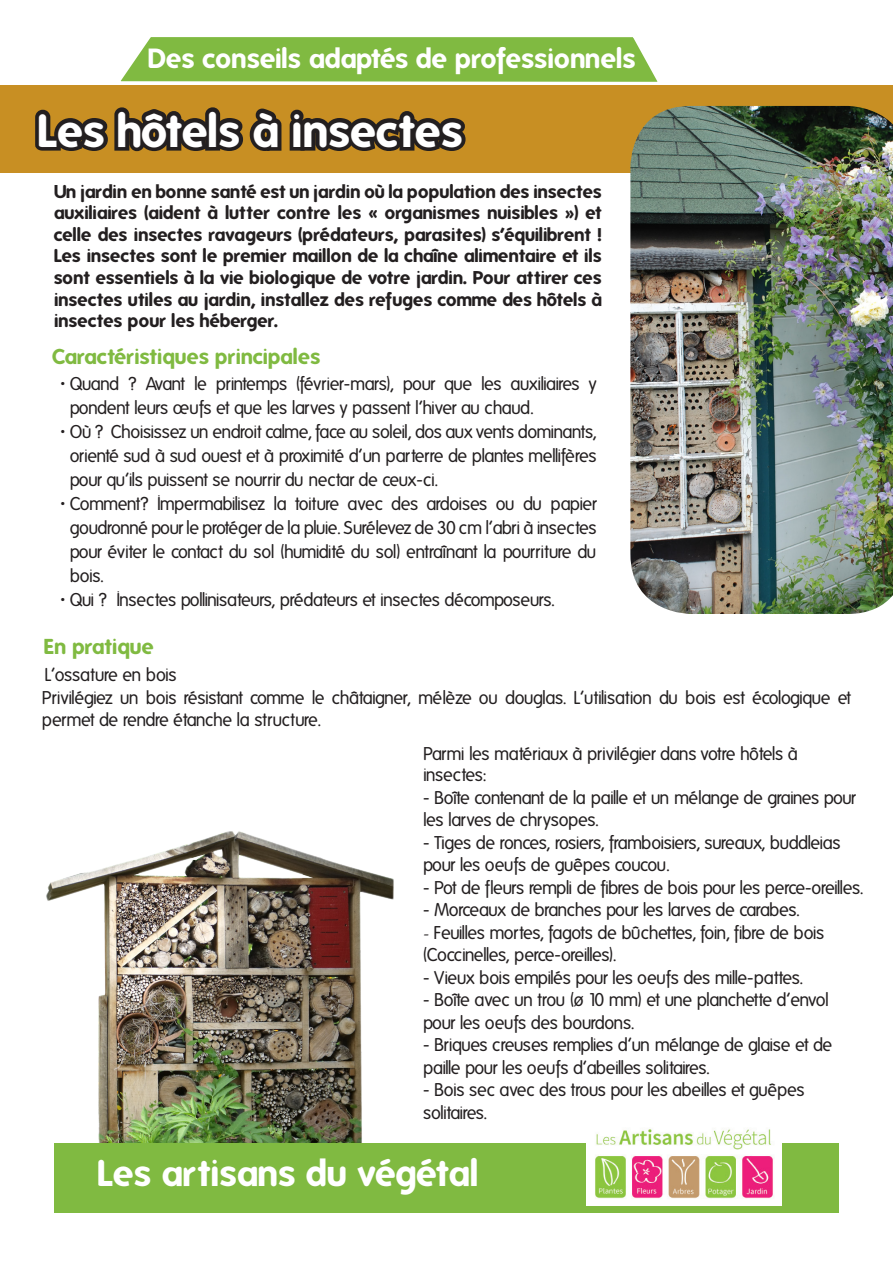
<style>
.page{position:relative;width:893px;height:1263px;background:#fff}
.page>*{position:absolute;margin:0;border:0;box-sizing:border-box;transform-origin:0 0}
.t1{font:700 45px "Folks";color:#fff}
.t2{font:700 36px "Folks";color:#fff}
.t3{font:700 27px "Folks";color:#fff}
.t4{font:700 21px "Folks";color:#80ba41}
.t5{font:18px/22.5px "Folks";letter-spacing:-.035em;color:#231f20}
.t6{font:700 18px/21.6px "Folks";color:#231f20;text-align:justify}
.s1{font-family:"Minion Pro"}
</style>
<div class="page">
<img style="left:46px;top:831px;width:348px;height:312px">
<div style="left:0;top:85px;width:893px;height:87px;background:#c88f23"></div>
<svg style="left:35px;top:107px;width:431px;height:45px"></svg>
<div style="left:54px;top:1143px;width:785px;height:70px;background:#80ba41"></div>
<svg style="left:120px;top:37px;width:538px;height:45px;background:#88be4d"></svg>
<img style="left:587px;top:1129px;width:194px;height:76px">
<img style="left:630px;top:106px;width:263px;height:508px">
<p class="t3" style="left:148px;top:42px;width:489px">Des conseils adaptés de professionnels</p>
<p class="t1" style="left:38px;top:104px;width:427px">Les hôtels à insectes</p>
<p class="t6" style="left:54px;top:181px;width:549px">Un jardin en bonne santé est un jardin où la population des insectes auxiliaires (aident à lutter contre les « organismes nuisibles ») et celle des insectes ravageurs (prédateurs, parasites) s’équilibrent !<br>Les insectes sont le premier maillon de la chaîne alimentaire et ils sont essentiels à la vie biologique de votre jardin. Pour attirer ces insectes utiles au jardin, installez des refuges comme des hôtels à insectes pour les héberger.</p>
<p class="t4" style="left:52px;top:344px;width:270px">Caractéristiques principales</p>
<p class="t5" style="left:70px;top:372px;width:528px;line-height:24px;text-indent:-9px">• Quand ? Avant le printemps (février-mars), pour que les auxiliaires y pondent leurs œufs et que les larves y passent l’hiver au chaud.</p>
<p class="t5" style="left:70px;top:420px;width:528px;line-height:24px;text-align:justify;text-indent:-9px">• Où ? Choisissez un endroit calme, face au soleil, dos aux vents dominants, orienté sud à sud ouest et à proximité d’un parterre de plantes mellifères pour qu’ils puissent se nourrir du nectar de ceux-ci.</p>
<p class="t5" style="left:70px;top:492px;width:528px;line-height:24px;text-align:justify;text-indent:-9px">• Comment? Impermabilisez la toiture avec des ardoises ou du papier goudronné pour le protéger de la pluie. Surélevez de 30 cm l’abri à insectes pour éviter le contact du sol (humidité du sol) entraînant la pourriture du bois.</p>
<p class="t5" style="left:61px;top:589px;width:495px">• Qui ? Insectes pollinisateurs, prédateurs et insectes décomposeurs.</p>
<p class="t4" style="left:44px;top:635px;width:111px">En pratique</p>
<p class="t5" style="left:45px;top:664px;width:134px">L’ossature en bois</p>
<p class="t5" style="left:42px;top:686px;width:811px">Privilégiez un bois résistant comme le châtaigner, mélèze ou douglas. L’utilisation du bois est écologique et permet de rendre étanche la structure.</p>
<p class="t5" style="left:423px;top:743px;width:376px;line-height:21.6px">Parmi les matériaux à privilégier dans votre hôtels à insectes:</p>
<p class="t5" style="left:423px;top:786px;width:434px">- Boîte contenant de la paille et un mélange de graines pour les larves de chrysopes.</p>
<p class="t5" style="left:423px;top:831px;width:419px">- Tiges de ronces, rosiers, framboisiers, sureaux, buddleias pour les oeufs de guêpes coucou.</p>
<p class="t5" style="left:423px;top:876px;width:442px">- Pot de fleurs rempli de fibres de bois pour les perce-oreilles.</p>
<p class="t5" style="left:423px;top:899px;width:378px">- Morceaux de branches pour les larves de carabes.</p>
<p class="t5" style="left:423px;top:921px;width:403px"><span class="s1">-</span> Feuilles mortes, fagots de bûchettes, foin, fibre de bois (Coccinelles, perce-oreilles).</p>
<p class="t5" style="left:423px;top:966px;width:381px">- Vieux bois empilés pour les oeufs des mille-pattes.</p>
<p class="t5" style="left:423px;top:989px;width:407px">- Boîte avec un trou (ø 10 mm) et une planchette d’envol pour les oeufs des bourdons.</p>
<p class="t5" style="left:423px;top:1034px;width:411px">- Briques creuses remplies d’un mélange de glaise et de paille pour les oeufs d’abeilles solitaires.</p>
<p class="t5" style="left:423px;top:1079px;width:383px">- Bois sec avec des trous pour les abeilles et guêpes solitaires.</p>
<p class="t2" style="left:98px;top:1152px;width:382px">Les artisans du végétal</p>
</div>
